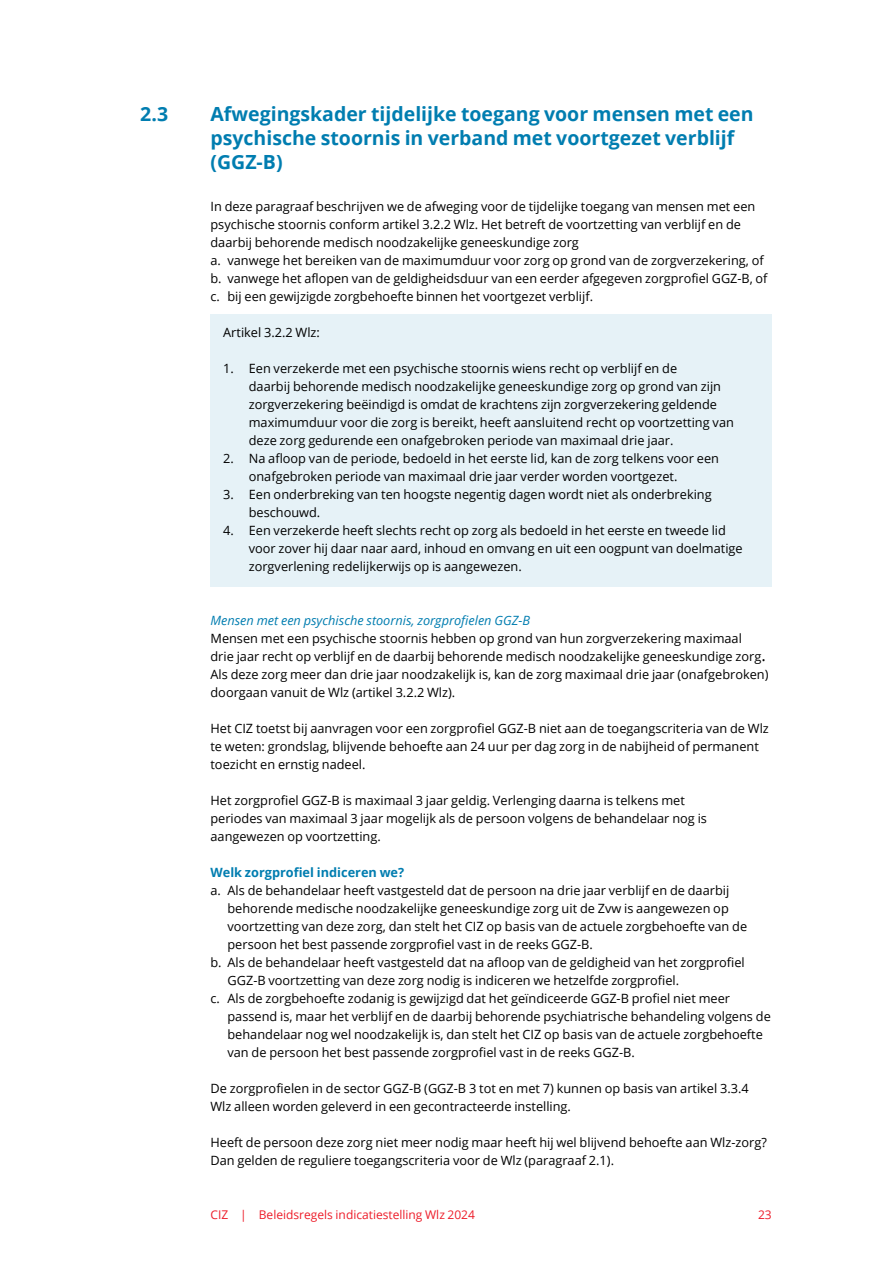
<style>
.page{position:relative;width:893px;height:1263px;background:#fff}
.page>*{position:absolute;margin:0;border:0;box-sizing:border-box;transform-origin:0 0}
.H3_Paragraafkop{font:700 19.5px/24px "Open Sans";color:#007db0}
.Opsomming{font:12.75px/18px "Open Sans";color:#000}
.kadertekst_opsomming{font:12.75px/18px "Open Sans";color:#000}
.P_Broodtekst_wit_ervoor{font:12.75px/18px "Open Sans";color:#000}
.P_Broodtekst{font:12.75px/18px "Open Sans";color:#000}
.P_Broodtekst_witregel{font:12.75px/18px "Open Sans";color:#000}
.H3_tussenkop_-_Artikelen{font:italic 12.75px "Open Sans";color:#007db0}
.H3_Tussenkop_-_Definitie_begrip{font:700 12.75px "Open Sans";color:#007db0}
.P_Kadertekst_brood{font:12.75px "Open Sans";color:#000}
.t1{font:12px "Open Sans";color:#ed1c29}
.s1{font-size:16.5px}
</style>
<div class="page">
<div style="left:210px;top:315px;width:562px;height:38px;background:#e6f2f7"></div>
<div style="left:210px;top:351px;width:562px;height:110px;background:#e6f2f7"></div>
<div style="left:210px;top:441px;width:562px;height:56px;background:#e6f2f7"></div>
<div style="left:210px;top:477px;width:562px;height:56px;background:#e6f2f7"></div>
<div style="left:210px;top:513px;width:562px;height:74px;background:#e6f2f7"></div>
<h3 class="H3_Paragraafkop" style="left:140px;top:101px;width:29px">2.3</h3>
<h3 class="H3_Paragraafkop" style="left:210px;top:101px;width:545px">Afwegingskader tijdelijke toegang voor mensen met een psychische stoornis in verband met voortgezet verblijf (GGZ-B)</h3>
<p class="P_Broodtekst_wit_ervoor" style="left:210px;top:197px;width:546px">In deze paragraaf beschrijven we de afweging voor de tijdelijke toegang van mensen met een psychische stoornis conform artikel 3.2.2 Wlz. Het betreft de voortzetting van verblijf en de daarbij behorende medisch noodzakelijke geneeskundige zorg</p>
<p class="Opsomming" style="left:210px;top:251px;width:555px">a. vanwege het bereiken van de maximumduur voor zorg op grond van de zorgverzekering, of</p>
<p class="Opsomming" style="left:210px;top:269px;width:558px">b. vanwege het aflopen van de geldigheidsduur van een eerder afgegeven zorgprofiel GGZ-B, of</p>
<p class="Opsomming" style="left:210px;top:287px;width:384px">c. bij een gewijzigde zorgbehoefte binnen het voortgezet verblijf.</p>
<p class="P_Kadertekst_brood" style="left:223px;top:324px;width:98px">Artikel 3.2.2 Wlz:</p>
<p class="kadertekst_opsomming" style="left:249px;top:359px;width:487px;text-indent:-26px">1. Een verzekerde met een psychische stoornis wiens recht op verblijf en de<br>daarbij behorende medisch noodzakelijke geneeskundige zorg op grond van zijn zorgverzekering beëindigd is omdat de krachtens zijn zorgverzekering geldende maximumduur voor die zorg is bereikt, heeft aansluitend recht op voortzetting van deze zorg gedurende een onafgebroken periode van maximaal drie jaar.</p>
<p class="kadertekst_opsomming" style="left:249px;top:449px;width:472px;text-indent:-26px">2. Na afloop van de periode, bedoeld in het eerste lid, kan de zorg telkens voor een onafgebroken periode van maximaal drie jaar verder worden voortgezet.</p>
<p class="kadertekst_opsomming" style="left:249px;top:485px;width:464px;text-indent:-26px">3. Een onderbreking van ten hoogste negentig dagen wordt niet als onderbreking beschouwd.</p>
<p class="kadertekst_opsomming" style="left:249px;top:521px;width:495px;text-indent:-26px">4. Een verzekerde heeft slechts recht op zorg als bedoeld in het eerste en tweede lid voor zover hij daar naar aard, inhoud en omvang en uit een oogpunt van doelmatige zorgverlening redelijkerwijs op is aangewezen.</p>
<h3 class="H3_tussenkop_-_Artikelen" style="left:210px;top:612px;width:321px">Mensen met een psychische stoornis, zorgprofielen GGZ-B</h3>
<p class="P_Broodtekst" style="left:210px;top:629px;width:559px">Mensen met een psychische stoornis hebben op grond van hun zorgverzekering maximaal<br>drie jaar recht op verblijf en de daarbij behorende medisch noodzakelijke geneeskundige zorg<span class="s1">.<br></span>Als deze zorg meer dan drie jaar noodzakelijk is, kan de zorg maximaal drie jaar (onafgebroken) doorgaan vanuit de Wlz (artikel 3.2.2 Wlz).</p>
<p class="P_Broodtekst_witregel" style="left:210px;top:719px;width:560px">Het CIZ toetst bij aanvragen voor een zorgprofiel GGZ-B niet aan de toegangscriteria van de Wlz te weten: grondslag, blijvende behoefte aan 24 uur per dag zorg in de nabijheid of permanent toezicht en ernstig nadeel.</p>
<p class="P_Broodtekst" style="left:210px;top:791px;width:498px">Het zorgprofiel GGZ-B is maximaal 3 jaar geldig. Verlenging daarna is telkens met periodes van maximaal 3 jaar mogelijk als de persoon volgens de behandelaar nog is aangewezen op voortzetting.</p>
<h3 class="H3_Tussenkop_-_Definitie_begrip" style="left:210px;top:863px;width:195px">Welk zorgprofiel indiceren we?</h3>
<p class="Opsomming" style="left:227px;top:881px;width:521px;text-indent:-17px">a. Als de behandelaar heeft vastgesteld dat de persoon na drie jaar verblijf en de daarbij behorende medische noodzakelijke geneeskundige zorg uit de Zvw is aangewezen op voortzetting van deze zorg, dan stelt het CIZ op basis van de actuele zorgbehoefte van de persoon het best passende zorgprofiel vast in de reeks GGZ-B.</p>
<p class="Opsomming" style="left:227px;top:953px;width:519px;text-indent:-17px">b. Als de behandelaar heeft vastgesteld dat na afloop van de geldigheid van het zorgprofiel<br>GGZ-B voortzetting van deze zorg nodig is indiceren we hetzelfde zorgprofiel.</p>
<p class="Opsomming" style="left:227px;top:989px;width:545px;text-indent:-17px">c. Als de zorgbehoefte zodanig is gewijzigd dat het geïndiceerde GGZ-B profiel niet meer passend is, maar het verblijf en de daarbij behorende psychiatrische behandeling volgens de behandelaar nog wel noodzakelijk is, dan stelt het CIZ op basis van de actuele zorgbehoefte van de persoon het best passende zorgprofiel vast in de reeks GGZ-B.</p>
<p class="P_Broodtekst_wit_ervoor" style="left:210px;top:1079px;width:540px">De zorgprofielen in de sector GGZ-B (GGZ-B 3 tot en met 7) kunnen op basis van artikel 3.3.4<br>Wlz alleen worden geleverd in een gecontracteerde instelling.</p>
<p class="P_Broodtekst_wit_ervoor" style="left:210px;top:1133px;width:558px">Heeft de persoon deze zorg niet meer nodig maar heeft hij wel blijvend behoefte aan Wlz-zorg?<br>Dan gelden de reguliere toegangscriteria voor de Wlz (paragraaf 2.1).</p>
<p class="t1" style="left:210px;top:1206px;width:266px">CIZ | Beleidsregels indicatiestelling Wlz 2024</p>
<p class="t1" style="left:758px;top:1206px;width:15px">23</p>
</div>
